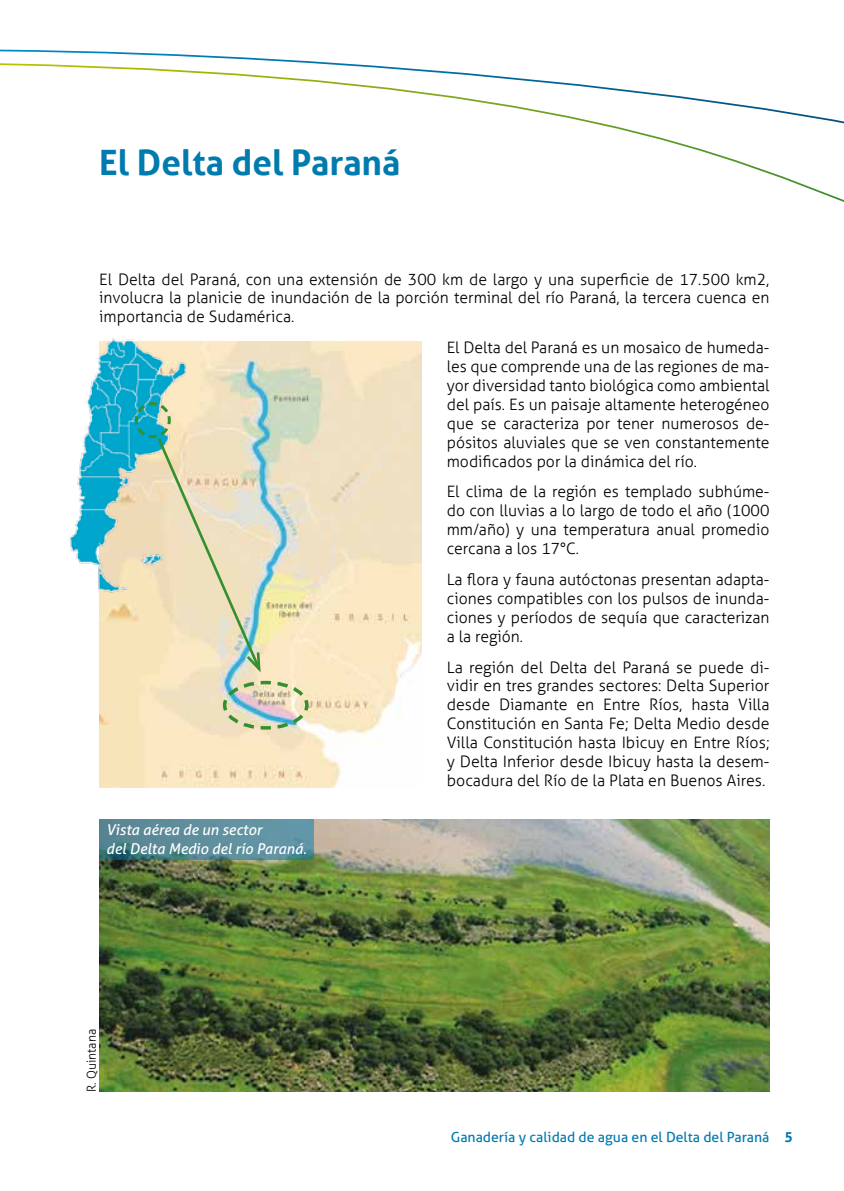
<style>
.page{position:relative;width:844px;height:1191px;background:#fff}
.page>*{position:absolute;margin:0;border:0;box-sizing:border-box;transform-origin:0 0}
.t1{font:700 35px "Aller";color:#007bae}
.t2{font:300 15.75px/18.9px "Aller";color:#000;text-align:justify}
.t3{font:italic 14.88px/18.9px "Aller";color:#fff}
.t4{font:14px "Aller";color:#007bae}
.t5{font:300 12.25px "Aller";color:#000}
.s1{font-weight:700}
</style>
<div class="page">
<svg style="left:0;top:49px;width:320px;height:13px"></svg>
<svg style="left:0;top:62px;width:843px;height:140px"></svg>
<img style="left:99px;top:342px;width:323px;height:445px">
<img style="left:99px;top:819px;width:670px;height:272px">
<img style="left:69px;top:338px;width:179px;height:271px">
<svg style="left:133px;top:401px;width:177px;height:330px;background:#dddbbe"></svg>
<svg style="left:99px;top:819px;width:214px;height:40px;background:#598b99"></svg>
<h1 class="t1" style="left:99px;top:141px;width:302px">El Delta del Paraná</h1>
<p class="t2" style="left:99px;top:269px;width:671px">El Delta del Paraná, con una extensión de 300 km de largo y una superficie de 17.500 km2, involucra la planicie de inundación de la porción terminal del río Paraná, la tercera cuenca en importancia de Sudamérica.</p>
<p class="t2" style="left:446px;top:338px;width:324px">El Delta del Paraná es un mosaico de humeda&shy;les que comprende una de las regiones de ma&shy;yor diversidad tanto biológica como ambiental del país. Es un paisaje altamente heterogéneo que se caracteriza por tener numerosos de&shy;pósitos aluviales que se ven constantemente modificados por la dinámica del río.</p>
<p class="t2" style="left:446px;top:482px;width:324px">El clima de la región es templado subhúme&shy;do con lluvias a lo largo de todo el año (1000 mm/año) y una temperatura anual promedio cercana a los 17°C.</p>
<p class="t2" style="left:446px;top:570px;width:324px">La flora y fauna autóctonas presentan adapta&shy;ciones compatibles con los pulsos de inunda&shy;ciones y períodos de sequía que caracterizan a la región.</p>
<p class="t2" style="left:446px;top:657px;width:324px">La región del Delta del Paraná se puede di&shy;vidir en tres grandes sectores: Delta Superior desde Diamante en Entre Ríos, hasta Villa Constitución en Santa Fe; Delta Medio desde Villa Constitución hasta Ibicuy en Entre Ríos; y Delta Inferior desde Ibicuy hasta la desem&shy;bocadura del Río de la Plata en Buenos Aires.</p>
<p class="t3" style="left:106px;top:820px;width:202px">Vista aérea de un sector<br>del Delta Medio del río Paraná.</p>
<p class="t5" style="left:84px;top:1091px;width:64px;rotate:-90deg">R. Quintana</p>
<p class="t4" style="left:450px;top:1128px;width:343px">Ganadería y calidad de agua en el Delta del Paraná <span class="s1">5</span></p>
</div>
